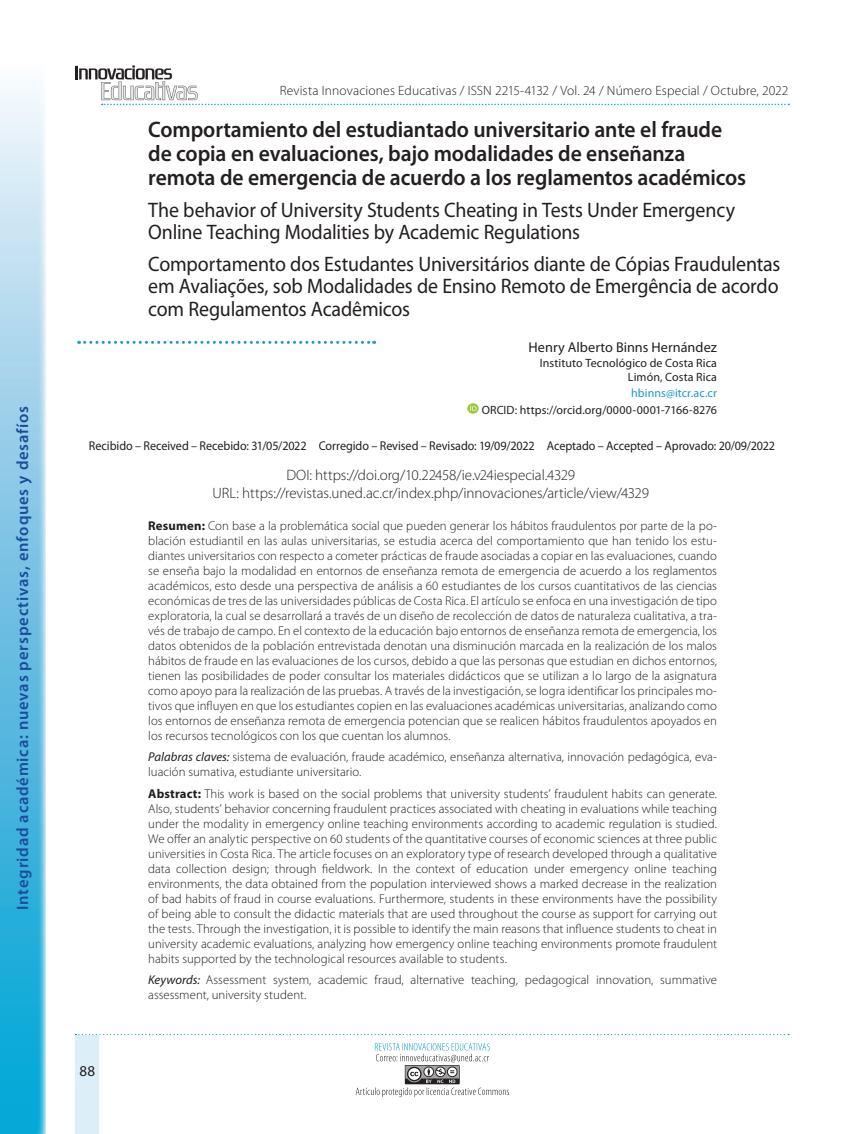
<style>
.page{position:relative;width:864px;height:1134px;background:#fff}
.page>*{position:absolute;margin:0;border:0;box-sizing:border-box;transform-origin:0 0}
.t1{font:600 22.5px/24px "Myriad Pro";letter-spacing:-.005em;color:#231f20;scale:.96 1}
.t2{font:21px/22.5px "Myriad Pro";letter-spacing:-.01em;color:#231f20;scale:.95 1}
.t3{font:600 16.5px "Myriad Pro";letter-spacing:.05em;color:#1a4c99}
.t4{font:300 15px/18px "Myriad Pro";letter-spacing:-.005em;color:#231f20;text-align:center}
.t5{font:15px "Myriad Pro";color:#231f20}
.t6{font:14.25px "Myriad Pro";letter-spacing:.005em;color:#231f20}
.t7{font:300 13.5px "Myriad Pro";letter-spacing:.01em;color:#231f20}
.t8{font:300 12.75px/15px "Myriad Pro";color:#231f20;text-align:justify}
.t9{font:12.75px "Myriad Pro";color:#231f20;scale:.95 1}
.t10{font:12px/13.5px "Myriad Pro";letter-spacing:.01em;color:#231f20;text-align:right}
.t11{font:12px "Myriad Pro";letter-spacing:.005em;color:#1b9ace}
.s1{font-weight:700}
.s2{font-weight:400;font-style:italic}
</style>
<div class="page">
<div style="left:76px;top:1035px;width:23px;height:99px;background:#dceef7"></div>
<svg style="left:75px;top:1034px;width:714px;height:1px"></svg>
<svg style="left:356px;top:1043px;width:153px;height:54px"></svg>
<svg style="left:76px;top:65px;width:713px;height:40px"></svg>
<svg style="left:0;top:91px;width:46px;height:1043px;background:#78c7e5"></svg>
<svg style="left:468px;top:403px;width:10px;height:11px"></svg>
<svg style="left:79px;top:341px;width:296px;height:3px"></svg>
<p class="t3" style="left:13px;top:910px;width:506px;rotate:-90deg">Integridad académica: nuevas perspectivas, enfoques y desafíos</p>
<p class="t7" style="left:280px;top:83px;width:510px">Revista Innovaciones Educativas / ISSN 2215-4132 / Vol. 24 / Número Especial / Octubre, 2022</p>
<h1 class="t1" style="left:148px;top:118px;width:624px">Comportamiento del estudiantado universitario ante el fraude de copia en evaluaciones, bajo modalidades de enseñanza remota de emergencia de acuerdo a los reglamentos académicos</h1>
<h2 class="t2" style="left:148px;top:199px;width:619px">The behavior of University Students Cheating in Tests Under Emergency<br>Online Teaching Modalities by Academic Regulations</h2>
<h2 class="t2" style="left:148px;top:253px;width:667px;text-align:justify">Comportamento dos Estudantes Universitários diante de Cópias Fraudulentas em Avaliações, sob Modalidades de Ensino Remoto de Emergência de acordo com Regulamentos Acadêmicos</h2>
<p class="t6" style="left:529px;top:340px;width:190px">Henry Alberto Binns Hernández</p>
<p class="t10" style="left:540px;top:357px;width:179px">Instituto Tecnológico de Costa Rica<br>Limón, Costa Rica</p>
<p class="t11" style="left:631px;top:387px;width:87px">hbinns@itcr.ac.cr</p>
<p class="t10" style="left:482px;top:403px;width:237px">ORCID: https://orcid.org/0000-0001-7166-8276</p>
<p class="t9" style="left:89px;top:439px;width:724px">Recibido – Received – Recebido: 31/05/2022 Corregido – Revised – Revisado: 19/09/2022 Aceptado – Accepted – Aprovado: 20/09/2022</p>
<p class="t4" style="left:213px;top:467px;width:438px">DOI: https://doi.org/10.22458/ie.v24iespecial.4329<br>URL: https://revistas.uned.ac.cr/index.php/innovaciones/article/view/4329</p>
<p class="t8" style="left:148px;top:518px;width:570px"><span class="s1">Resumen:</span> Con base a la problemática social que pueden generar los hábitos fraudulentos por parte de la po&shy;blación estudiantil en las aulas universitarias, se estudia acerca del comportamiento que han tenido los estu&shy;diantes universitarios con respecto a cometer prácticas de fraude asociadas a copiar en las evaluaciones, cuando se enseña bajo la modalidad en entornos de enseñanza remota de emergencia de acuerdo a los reglamentos académicos, esto desde una perspectiva de análisis a 60 estudiantes de los cursos cuantitativos de las ciencias económicas de tres de las universidades públicas de Costa Rica. El artículo se enfoca en una investigación de tipo exploratoria, la cual se desarrollará a través de un diseño de recolección de datos de naturaleza cualitativa, a tra&shy;vés de trabajo de campo. En el contexto de la educación bajo entornos de enseñanza remota de emergencia, los datos obtenidos de la población entrevistada denotan una disminución marcada en la realización de los malos hábitos de fraude en las evaluaciones de los cursos, debido a que las personas que estudian en dichos entornos, tienen las posibilidades de poder consultar los materiales didácticos que se utilizan a lo largo de la asignatura como apoyo para la realización de las pruebas. A través de la investigación, se logra identificar los principales mo&shy;tivos que influyen en que los estudiantes copien en las evaluaciones académicas universitarias, analizando como los entornos de enseñanza remota de emergencia potencian que se realicen hábitos fraudulentos apoyados en los recursos tecnológicos con los que cuentan los alumnos.</p>
<p class="t8" style="left:148px;top:750px;width:570px"><span class="s2">Palabras claves:</span> sistema de evaluación, fraude académico, enseñanza alternativa, innovación pedagógica, eva&shy;luación sumativa, estudiante universitario.</p>
<p class="t8" style="left:148px;top:786px;width:570px"><span class="s1">Abstract:</span> This work is based on the social problems that university students’ fraudulent habits can generate.<br>Also, students’ behavior concerning fraudulent practices associated with cheating in evaluations while teaching under the modality in emergency online teaching environments according to academic regulation is studied.<br>We offer an analytic perspective on 60 students of the quantitative courses of economic sciences at three public universities in Costa Rica. The article focuses on an exploratory type of research developed through a qualitative data collection design; through fieldwork. In the context of education under emergency online teaching environments, the data obtained from the population interviewed shows a marked decrease in the realization of bad habits of fraud in course evaluations. Furthermore, students in these environments have the possibility of being able to consult the didactic materials that are used throughout the course as support for carrying out the tests. Through the investigation, it is possible to identify the main reasons that influence students to cheat in university academic evaluations, analyzing how emergency online teaching environments promote fraudulent habits supported by the technological resources available to students.</p>
<p class="t8" style="left:148px;top:973px;width:570px"><span class="s2">Keywords:</span> Assessment system, academic fraud, alternative teaching, pedagogical innovation, summative assessment, university student.</p>
<p class="t5" style="left:80px;top:1063px;width:17px">88</p>
</div>
